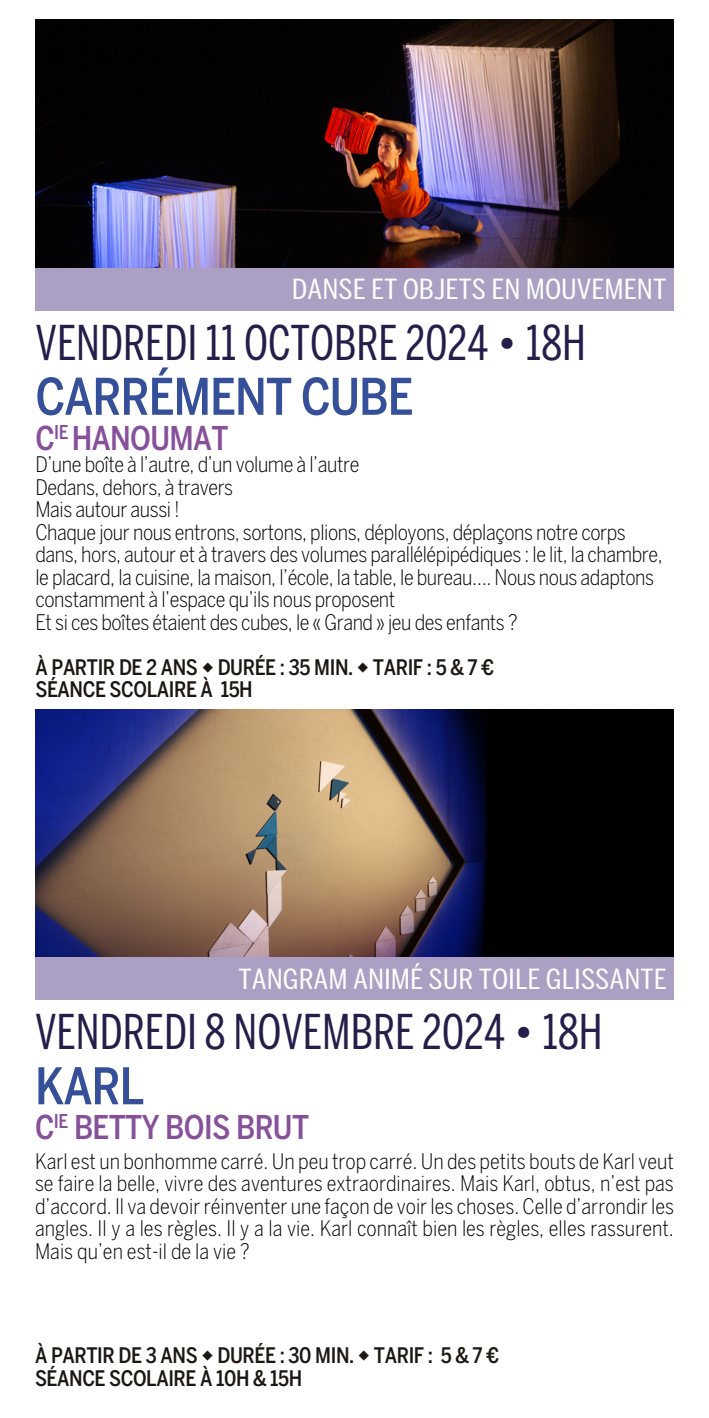
<style>
.page{position:relative;width:709px;height:1418px;background:#fff}
.page>*{position:absolute;margin:0;border:0;box-sizing:border-box;transform-origin:0 0}
.t1{font:500 condensed 50px "Benton Sans";letter-spacing:-.02em;color:#354f99}
.t2{font:extra-condensed 47.5px "Benton Sans";color:#241e4b}
.t3{font:500 condensed 32.5px "Benton Sans";letter-spacing:-.02em;color:#87509b}
.t4{font:extra-condensed 27.5px "Benton Sans";color:#fff;scale:1.17 1}
.t5{font:300 condensed 21.25px/22.5px "Benton Sans";letter-spacing:-.02em;color:#000}
.t6{font:500 condensed 21.25px/22.5px "Benton Sans";letter-spacing:-.02em;color:#1d1712}
</style>
<div class="page">
<img style="left:35px;top:20px;width:638px;height:248px">
<div style="left:35px;top:268px;width:638px;height:42px;background:#ac9fc4"></div>
<img style="left:35px;top:709px;width:639px;height:248px">
<div style="left:35px;top:957px;width:639px;height:42px;background:#ac9fc4"></div>
<p class="t4" style="left:292px;top:273px;width:321px">DANSE ET OBJETS EN MOUVEMENT</p>
<h2 class="t2" style="left:35px;top:315px;width:552px">VENDREDI 11 OCTOBRE 2024 • 18H</h2>
<h1 class="t1" style="left:35px;top:367px;width:379px">CARRÉMENT CUBE</h1>
<h3 class="t3" style="left:35px;top:419px;width:195px">C<sup>IE</sup> HANOUMAT</h3>
<p class="t5" style="left:35px;top:453px;width:628px">D’une boîte à l’autre, d’un volume à l’autre<br>Dedans, dehors, à travers<br>Mais autour aussi !<br>Chaque jour nous entrons, sortons, plions, déployons, déplaçons notre corps dans, hors, autour et à travers des volumes parallélépipédiques : le lit, la chambre, le placard, la cuisine, la maison, l’école, la table, le bureau…. Nous nous adaptons constamment à l’espace qu’ils nous proposent<br>Et si ces boîtes étaient des cubes, le « Grand » jeu des enfants ?</p>
<p class="t6" style="left:35px;top:655px;width:460px">À PARTIR DE 2 ANS ◆ DURÉE : 35 MIN. ◆ TARIF : 5 &amp; 7 €<br>SÉANCE SCOLAIRE À 15H</p>
<p class="t4" style="left:238px;top:962px;width:367px">TANGRAM ANIMÉ SUR TOILE GLISSANTE</p>
<h2 class="t2" style="left:35px;top:1004px;width:569px">VENDREDI 8 NOVEMBRE 2024 • 18H</h2>
<h1 class="t1" style="left:35px;top:1056px;width:111px">KARL</h1>
<h3 class="t3" style="left:35px;top:1108px;width:276px">C<sup>IE</sup> BETTY BOIS BRUT</h3>
<p class="t5" style="left:35px;top:1149px;width:640px;text-align:justify">Karl est un bonhomme carré. Un peu trop carré. Un des petits bouts de Karl veut se faire la belle, vivre des aventures extraordinaires. Mais Karl, obtus, n’est pas d’accord. Il va devoir réinventer une façon de voir les choses. Celle d’arrondir les angles. Il y a les règles. Il y a la vie. Karl connaît bien les règles, elles rassurent.<br>Mais qu’en est-il de la vie ?</p>
<p class="t6" style="left:35px;top:1343px;width:466px">À PARTIR DE 3 ANS ◆ DURÉE : 30 MIN. ◆ TARIF : 5 &amp; 7 €<br>SÉANCE SCOLAIRE À 10H &amp; 15H</p>
</div>
